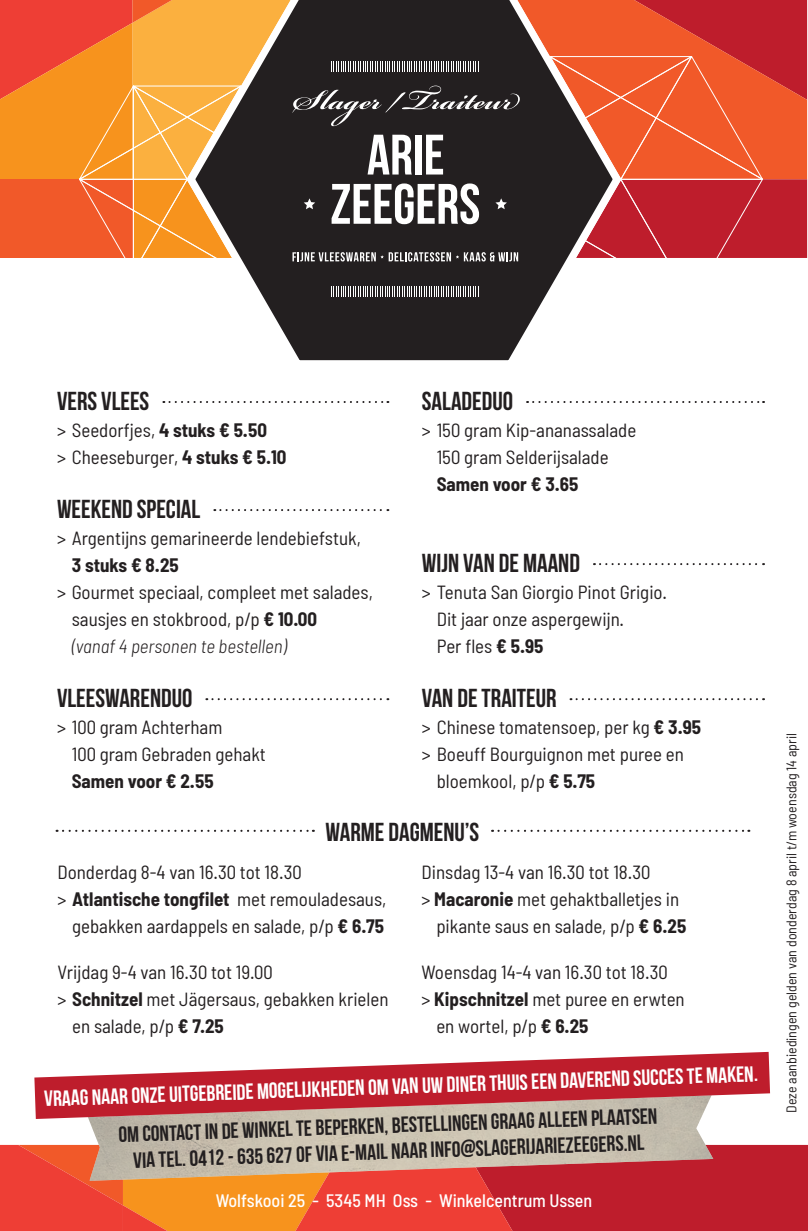
<style>
.page{position:relative;width:808px;height:1231px;background:#fff}
.page>*{position:absolute;margin:0;border:0;box-sizing:border-box;transform-origin:0 0}
.t1{font:700 26px "Bebas Neue";color:#231f20}
.t2{font:700 22px/26px "Bebas Neue";color:#231f20;text-align:center}
.t3{font:700 22px "Bebas Neue";color:#fff}
.t4{font:semi-condensed 19px/27px "Barlow";color:#231f20}
.t5{font:700 semi-condensed 19px "Barlow";color:#231f20}
.t6{font:500 semi-condensed 18px "Barlow";color:#fff}
.t7{font:semi-condensed 14px "Barlow";color:#231f20}
.s1{font-weight:700}
.s2{font-weight:300;font-style:italic}
.s3{font-weight:400}
</style>
<div class="page">
<svg style="left:0;top:1144px;width:808px;height:86px;background:#dc422d"></svg>
<svg style="left:163px;top:401px;width:225px;height:2px"></svg>
<svg style="left:214px;top:509px;width:174px;height:2px"></svg>
<svg style="left:206px;top:698px;width:182px;height:2px"></svg>
<svg style="left:267px;top:304px;width:274px;height:57px;background:#403c3d"></svg>
<svg style="left:0;top:0;width:807px;height:304px;background:#a26249"></svg>
<svg style="left:527px;top:401px;width:237px;height:2px"></svg>
<svg style="left:594px;top:563px;width:170px;height:2px"></svg>
<svg style="left:570px;top:698px;width:194px;height:2px"></svg>
<svg style="left:57px;top:829px;width:257px;height:2px"></svg>
<svg style="left:492px;top:829px;width:257px;height:2px"></svg>
<img style="left:88px;top:1118px;width:625px;height:62px">
<svg style="left:34px;top:1051px;width:736px;height:67px;fill:#be1d2c"></svg>
<h1 class="t1" style="left:57px;top:387px;width:94px">VERS VLEES</h1>
<p class="t4" style="left:57px;top:416px;width:231px">&gt; Seedorfjes, <span class="s1">4 stuks € 5.50<br></span>&gt; Cheeseburger, <span class="s1">4 stuks € 5.10</span></p>
<h1 class="t1" style="left:57px;top:495px;width:145px">WEEKEND SPECIAL</h1>
<p class="t4" style="left:57px;top:524px;width:305px">&gt; Argentijns gemarineerde lendebiefstuk,</p>
<p class="t5" style="left:72px;top:553px;width:108px">3 stuks € 8.25</p>
<p class="t4" style="left:72px;top:578px;width:303px;text-indent:-15px">&gt; Gourmet speciaal, compleet met salades, sausjes en stokbrood, p/p <span class="s1">€ 10.00<br></span><span class="s2">(vanaf 4 personen te bestellen)</span></p>
<h1 class="t1" style="left:57px;top:684px;width:137px">VLEESWARENDUO</h1>
<p class="t4" style="left:72px;top:713px;width:196px;text-indent:-15px">&gt; 100 gram Achterham<br>100 gram Gebraden gehakt</p>
<p class="t5" style="left:72px;top:769px;width:143px">Samen voor € 2.55</p>
<h1 class="t1" style="left:422px;top:387px;width:93px">SALADEDUO</h1>
<p class="t4" style="left:437px;top:416px;width:201px;text-indent:-15px">&gt; 150 gram Kip-ananassalade<br>150 gram Selderijsalade</p>
<p class="t5" style="left:437px;top:472px;width:143px">Samen voor € 3.65</p>
<h1 class="t1" style="left:422px;top:549px;width:160px">WIJN VAN DE MAAND</h1>
<p class="t4" style="left:437px;top:578px;width:232px;text-indent:-15px">&gt; Tenuta San Giorgio Pinot Grigio.<br>Dit jaar onze aspergewijn.<br>Per fles <span class="s1">€ 5.95</span></p>
<h1 class="t1" style="left:422px;top:684px;width:136px">VAN DE TRAITEUR</h1>
<p class="t4" style="left:422px;top:713px;width:281px">&gt; Chinese tomatensoep, per kg <span class="s1">€ 3.95</span></p>
<p class="t4" style="left:422px;top:740px;width:264px">&gt; Boeuff Bourguignon met puree en</p>
<p class="t4" style="left:437px;top:767px;width:160px">bloemkool, p/p <span class="s1">€ 5.75</span></p>
<h1 class="t1" style="left:326px;top:817px;width:155px">WARME DAGMENU’S</h1>
<p class="t4" style="left:422px;top:857px;width:230px">Dinsdag 13-4 van 16.30 tot 18.30</p>
<p class="t4" style="left:422px;top:884px;width:259px">&gt; <span class="s1">Macaronie</span> met gehaktballetjes in</p>
<p class="t4" style="left:436px;top:911px;width:251px">pikante saus en salade, p/p <span class="s1">€ 6.25</span></p>
<p class="t4" style="left:422px;top:957px;width:248px">Woensdag 14-4 van 16.30 tot 18.30</p>
<p class="t4" style="left:422px;top:984px;width:265px">&gt; <span class="s1">Kipschnitzel</span> met puree en erwten</p>
<p class="t4" style="left:436px;top:1011px;width:154px">en wortel, p/p <span class="s1">€ 6.25</span></p>
<p class="t4" style="left:57px;top:857px;width:246px">Donderdag 8-4 van 16.30 tot 18.30</p>
<p class="t5" style="left:57px;top:887px;width:330px"><span class="s3">&gt;</span> Atlantische tongfilet <span class="s3">met remouladesaus,</span></p>
<p class="t4" style="left:72px;top:911px;width:313px">gebakken aardappels en salade, p/p <span class="s1">€ 6.75</span></p>
<p class="t4" style="left:57px;top:957px;width:217px">Vrijdag 9-4 van 16.30 tot 19.00</p>
<p class="t4" style="left:57px;top:984px;width:333px">&gt; <span class="s1">Schnitzel</span> met Jägersaus, gebakken krielen</p>
<p class="t4" style="left:72px;top:1011px;width:153px">en salade, p/p <span class="s1">€ 7.25</span></p>
<p class="t3" style="left:44px;top:1086px;width:715px;rotate:-2deg">VRAAG NAAR ONZE UITGEBREIDE MOGELIJKHEDEN OM VAN UW DINER THUIS EEN DAVEREND SUCCES TE MAKEN.</p>
<p class="t2" style="left:118px;top:1121px;width:541px;rotate:-2deg">OM CONTACT IN DE WINKEL TE BEPERKEN, BESTELLINGEN GRAAG ALLEEN PLAATSEN<br>VIA TEL. 0412 - 635 627 OF VIA E-MAIL NAAR INFO@SLAGERIJARIEZEEGERS.NL</p>
<p class="t6" style="left:216px;top:1189px;width:378px">Wolfskooi 25 - 5345 MH Oss - Winkelcentrum Ussen</p>
<p class="t7" style="left:783px;top:1112px;width:381px;rotate:-90deg">Deze aanbiedingen gelden van donderdag 8 april t/m woensdag 14 april</p>
</div>
